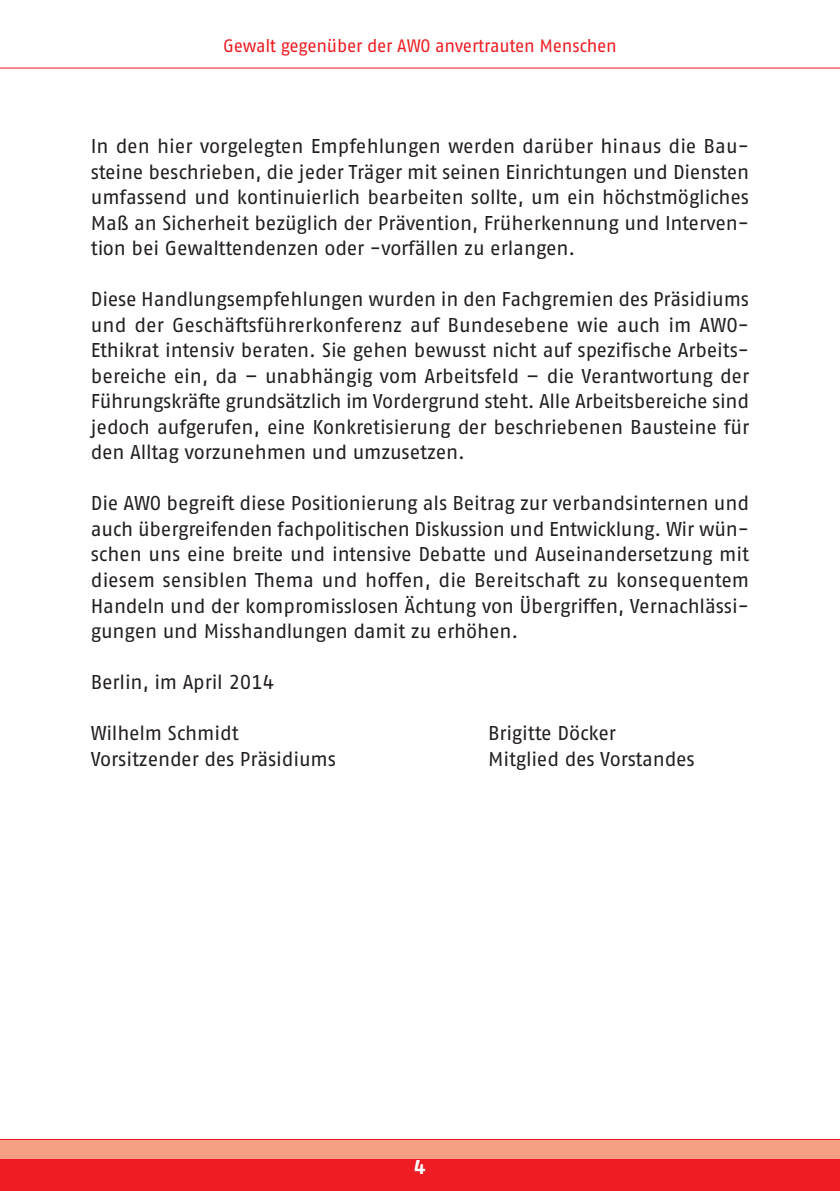
<style>
.page{position:relative;width:840px;height:1191px;background:#fff}
.page>*{position:absolute;margin:0;border:0;box-sizing:border-box;transform-origin:0 0}
.t1{font:20px/25.6px "AWO Fago Office";letter-spacing:-.005em;color:#231f20;text-align:justify}
.t2{font:700 20px "AWO Fago Office";color:#fff}
.t3{font:18px "AWO Fago Office";letter-spacing:-.01em;color:#ee1d23}
</style>
<div class="page">
<hr style="left:0;top:68px;width:839px;height:1px;background:#ee1d23">
<div style="left:0;top:1140px;width:839px;height:51px;background:#ee1d23"></div>
<div style="left:0;top:1140px;width:839px;height:18px;background:#f69f83"></div>
<p class="t3" style="left:223px;top:36px;width:395px">Gewalt gegenüber der AWO anvertrauten Menschen</p>
<p class="t1" style="left:91px;top:133px;width:659px">In den hier vorgelegten Empfehlungen werden darüber hinaus die Bau&shy;steine beschrieben, die jeder Träger mit seinen Einrichtungen und Diensten umfassend und kontinuierlich bearbeiten sollte, um ein höchstmögliches Maß an Sicherheit bezüglich der Prävention, Früherkennung und Interven&shy;tion bei Gewalttendenzen oder -vorfällen zu erlangen.</p>
<p class="t1" style="left:91px;top:286px;width:659px">Diese Handlungsempfehlungen wurden in den Fachgremien des Präsidiums und der Geschäftsführerkonferenz auf Bundesebene wie auch im AWO-Ethikrat intensiv beraten. Sie gehen bewusst nicht auf spezifische Arbeits&shy;bereiche ein, da – unabhängig vom Arbeitsfeld – die Verantwortung der Führungskräfte grundsätzlich im Vordergrund steht. Alle Arbeitsbereiche sind jedoch aufgerufen, eine Konkretisierung der beschriebenen Bausteine für den Alltag vorzunehmen und umzusetzen.</p>
<p class="t1" style="left:91px;top:490px;width:659px">Die AWO begreift diese Positionierung als Beitrag zur verbandsinternen und auch übergreifenden fachpolitischen Diskussion und Entwicklung. Wir wün&shy;schen uns eine breite und intensive Debatte und Auseinandersetzung mit diesem sensiblen Thema und hoffen, die Bereitschaft zu konsequentem Handeln und der kompromisslosen Ächtung von Übergriffen, Vernachlässi&shy;gungen und Misshandlungen damit zu erhöhen.</p>
<p class="t1" style="left:91px;top:669px;width:185px">Berlin, im April 2014</p>
<p class="t1" style="left:91px;top:720px;width:149px">Wilhelm Schmidt</p>
<p class="t1" style="left:488px;top:720px;width:129px">Brigitte Döcker</p>
<p class="t1" style="left:91px;top:745px;width:247px">Vorsitzender des Präsidiums</p>
<p class="t1" style="left:488px;top:745px;width:208px">Mitglied des Vorstandes</p>
<p class="t2" style="left:414px;top:1155px;width:13px">4</p>
</div>
